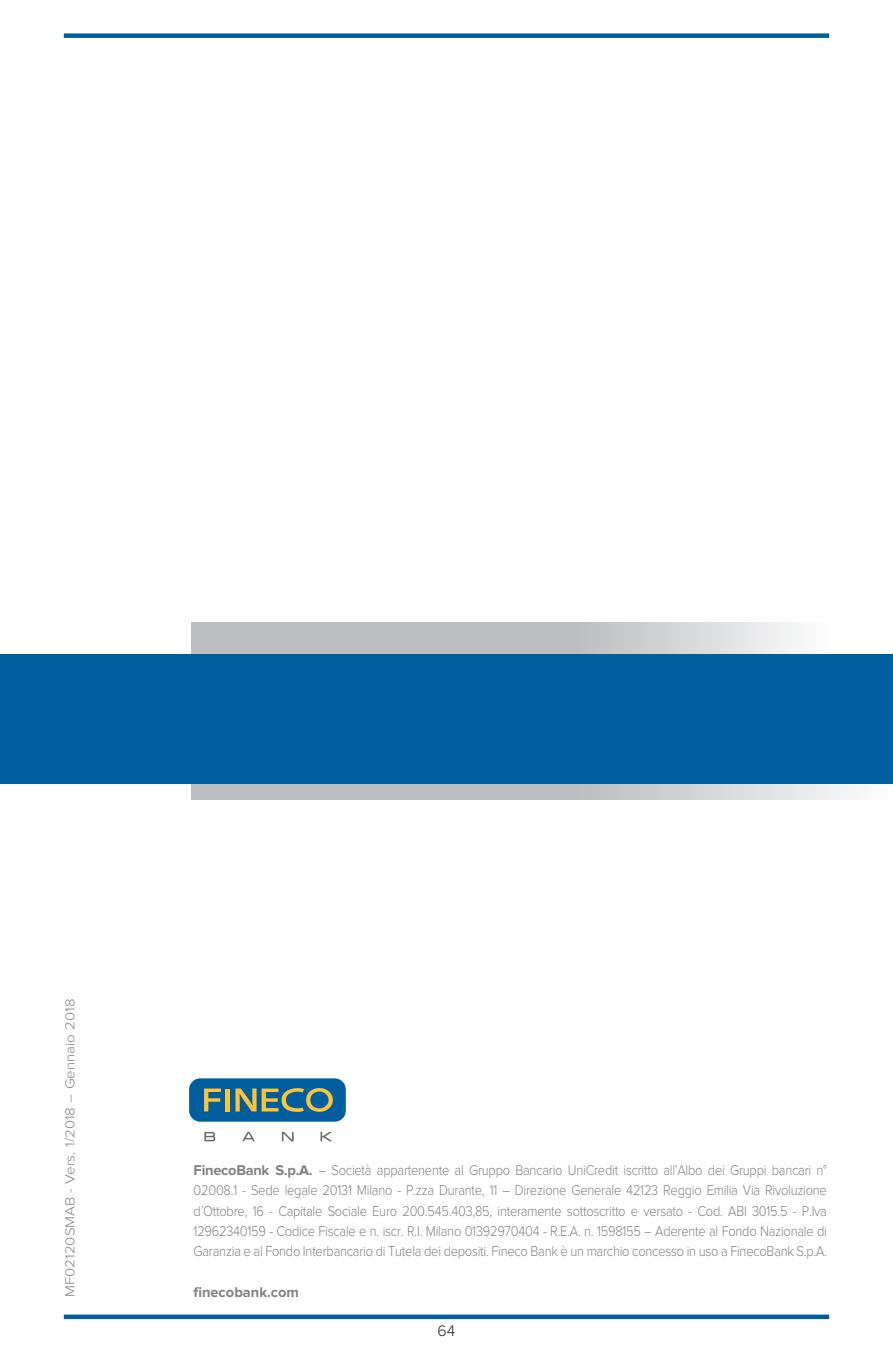
<style>
.page{position:relative;width:893px;height:1372px;background:#fff}
.page>*{position:absolute;margin:0;border:0;box-sizing:border-box;transform-origin:0 0}
.t1{font:300 15.75px "Proxima Nova";color:#231f20}
.t2{font:300 14.62px/20.2px "Proxima Nova";letter-spacing:-.02em;color:#808285;text-align:justify;scale:.88 1}
.t3{font:700 14.62px "Proxima Nova";color:#808285}
.t4{font:300 13.5px "Proxima Nova";color:#808285;scale:1.12 1}
.s1{font-weight:700}
</style>
<div class="page">
<div style="left:64px;top:33px;width:765px;height:5px;background:#005e9e"></div>
<svg style="left:64px;top:1314px;width:765px;height:4px;background:#2575ac"></svg>
<div style="left:575px;top:783px;width:318px;height:16px;background:linear-gradient(to right,#bbbcbf,#fcfdfd)"></div>
<div style="left:191px;top:783px;width:384px;height:16px;background:#bcbdc0"></div>
<div style="left:575px;top:622px;width:254px;height:32px;background:linear-gradient(to right,#bbbcbf,#fcfdfd)"></div>
<div style="left:191px;top:622px;width:384px;height:32px;background:#bcbdc0"></div>
<div style="left:0;top:654px;width:893px;height:129px;background:#005e9e"></div>
<div style="left:189px;top:1078px;width:157px;height:43px;background:#005e9e;border-radius:11px"></div>
<svg style="left:204px;top:1131px;width:11px;height:10px"></svg>
<svg style="left:242px;top:1131px;width:13px;height:10px"></svg>
<svg style="left:282px;top:1131px;width:12px;height:10px"></svg>
<svg style="left:321px;top:1131px;width:11px;height:10px"></svg>
<svg style="left:204px;top:1088px;width:17px;height:23px"></svg>
<hr style="left:226px;top:1088px;width:4px;height:23px;background:#fec33b">
<svg style="left:235px;top:1088px;width:98px;height:23px"></svg>
<p class="t4" style="left:64px;top:1296px;width:268px;rotate:-90deg">MF02120SMAB - Vers. 1/2018 – Gennaio 2018</p>
<p class="t2" style="left:194px;top:1160px;width:721px"><span class="s1">FinecoBank S.p.A.</span> – Società appartenente al Gruppo Bancario UniCredit iscritto all’Albo dei Gruppi bancari n° 02008.1 - Sede legale 20131 Milano - P.zza Durante, 11 – Direzione Generale 42123 Reggio Emilia Via Rivoluzione d’Ottobre, 16 - Capitale Sociale Euro 200.545.403,85, interamente sottoscritto e versato - Cod. ABI 3015.5 - P.Iva 12962340159 - Codice Fiscale e n. iscr. R.I. Milano 01392970404 - R.E.A. n. 1598155 – Aderente al Fondo Nazionale di Garanzia e al Fondo Interbancario di Tutela dei depositi. Fineco Bank è un marchio concesso in uso a FinecoBank S.p.A.</p>
<p class="t3" style="left:194px;top:1285px;width:107px">finecobank.com</p>
<p class="t1" style="left:438px;top:1323px;width:19px">64</p>
</div>
